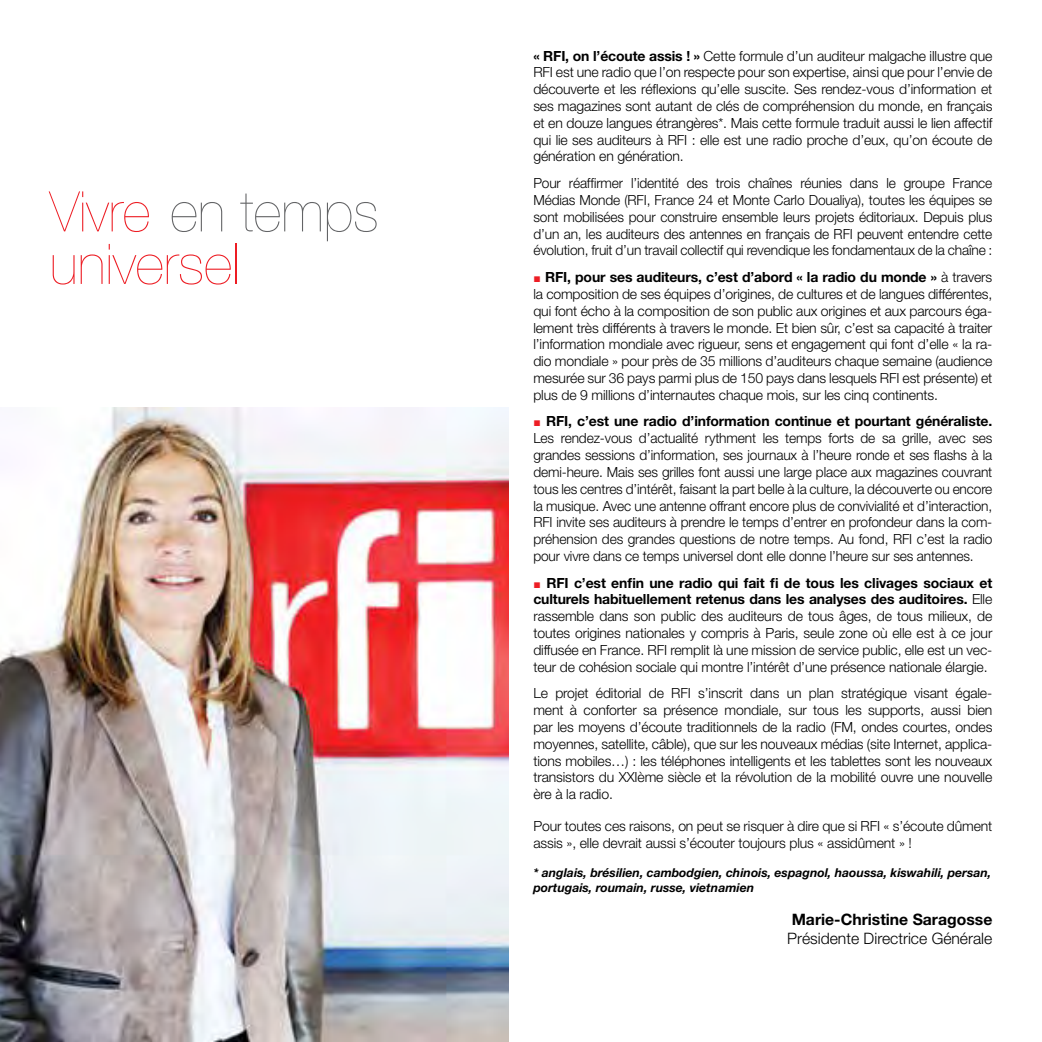
<style>
.page{position:relative;width:1042px;height:1042px;background:#fff}
.page>*{position:absolute;margin:0;border:0;box-sizing:border-box;transform-origin:0 0}
.t1{font:200 56px/52.5px "Helvetica Neue";color:#ed1d24}
.t2{font:300 15.75px "Helvetica Neue";color:#000}
.t3{font:700 15.75px "Helvetica Neue";color:#000}
.t4{font:300 14px/16.8px "Helvetica Neue";letter-spacing:-.01em;color:#000;text-align:justify}
.t5{font:italic 700 12.25px/14.7px "Helvetica Neue";color:#000}
.s1{color:#636466}
.s2{font-weight:700}
.s3{font-family:"Arial";font-weight:900;font-size:12.25px;color:#ed1d24}
</style>
<div class="page">
<img style="left:0;top:407px;width:508px;height:635px">
<h1 class="t1" style="left:50px;top:183px;width:331px">Vivre <span class="s1">en temps </span>universel</h1>
<p class="t4" style="left:533px;top:47px;width:460px"><span class="s2">« RFI, on l’écoute assis ! »</span> Cette formule d’un auditeur malgache illustre que RFI est une radio que l’on respecte pour son expertise, ainsi que pour l’envie de découverte et les réflexions qu’elle suscite. Ses rendez-vous d’information et ses magazines sont autant de clés de compréhension du monde, en français et en douze langues étrangères*. Mais cette formule traduit aussi le lien affectif qui lie ses auditeurs à RFI : elle est une radio proche d’eux, qu’on écoute de génération en génération.</p>
<p class="t4" style="left:533px;top:174px;width:460px">Pour réaffirmer l’identité des trois chaînes réunies dans le groupe France Médias Monde (RFI, France 24 et Monte Carlo Doualiya), toutes les équipes se sont mobilisées pour construire ensemble leurs projets éditoriaux. Depuis plus d’un an, les auditeurs des antennes en français de RFI peuvent entendre cette évolution, fruit d’un travail collectif qui revendique les fondamentaux de la chaîne :</p>
<p class="t4" style="left:533px;top:268px;width:460px"><span class="s3">■</span> <span class="s2">RFI, pour ses auditeurs, c’est d’abord « la radio du monde »</span> à travers la composition de ses équipes d’origines, de cultures et de langues différentes, qui font écho à la composition de son public aux origines et aux parcours éga&shy;lement très différents à travers le monde. Et bien sûr, c’est sa capacité à traiter l’information mondiale avec rigueur, sens et engagement qui font d’elle « la ra&shy;dio mondiale » pour près de 35 millions d’auditeurs chaque semaine (audience mesurée sur 36 pays parmi plus de 150 pays dans lesquels RFI est présente) et plus de 9 millions d’internautes chaque mois, sur les cinq continents.</p>
<p class="t4" style="left:533px;top:413px;width:460px"><span class="s3">■</span> <span class="s2">RFI, c’est une radio d’information continue et pourtant généraliste.<br></span>Les rendez-vous d’actualité rythment les temps forts de sa grille, avec ses grandes sessions d’information, ses journaux à l’heure ronde et ses flashs à la demi-heure. Mais ses grilles font aussi une large place aux magazines couvrant tous les centres d’intérêt, faisant la part belle à la culture, la découverte ou encore la musique. Avec une antenne offrant encore plus de convivialité et d’interaction, RFI invite ses auditeurs à prendre le temps d’entrer en profondeur dans la com&shy;préhension des grandes questions de notre temps. Au fond, RFI c’est la radio pour vivre dans ce temps universel dont elle donne l’heure sur ses antennes.</p>
<p class="t4" style="left:533px;top:574px;width:460px"><span class="s3">■</span> <span class="s2">RFI c’est enfin une radio qui fait fi de tous les clivages sociaux et culturels habituellement retenus dans les analyses des auditoires.</span> Elle rassemble dans son public des auditeurs de tous âges, de tous milieux, de toutes origines nationales y compris à Paris, seule zone où elle est à ce jour diffusée en France. RFI remplit là une mission de service public, elle est un vec&shy;teur de cohésion sociale qui montre l’intérêt d’une présence nationale élargie.</p>
<p class="t4" style="left:533px;top:685px;width:460px">Le projet éditorial de RFI s’inscrit dans un plan stratégique visant égale&shy;ment à conforter sa présence mondiale, sur tous les supports, aussi bien par les moyens d’écoute traditionnels de la radio (FM, ondes courtes, ondes moyennes, satellite, câble), que sur les nouveaux médias (site Internet, applica&shy;tions mobiles…) : les téléphones intelligents et les tablettes sont les nouveaux transistors du XXIème siècle et la révolution de la mobilité ouvre une nouvelle ère à la radio.</p>
<p class="t4" style="left:533px;top:817px;width:460px">Pour toutes ces raisons, on peut se risquer à dire que si RFI « s’écoute dûment assis », elle devrait aussi s’écouter toujours plus « assidûment » !</p>
<p class="t5" style="left:533px;top:865px;width:459px">* anglais, brésilien, cambodgien, chinois, espagnol, haoussa, kiswahili, persan, portugais, roumain, russe, vietnamien</p>
<p class="t3" style="left:792px;top:910px;width:202px">Marie-Christine Saragosse</p>
<p class="t2" style="left:787px;top:929px;width:207px">Présidente Directrice Générale</p>
</div>
